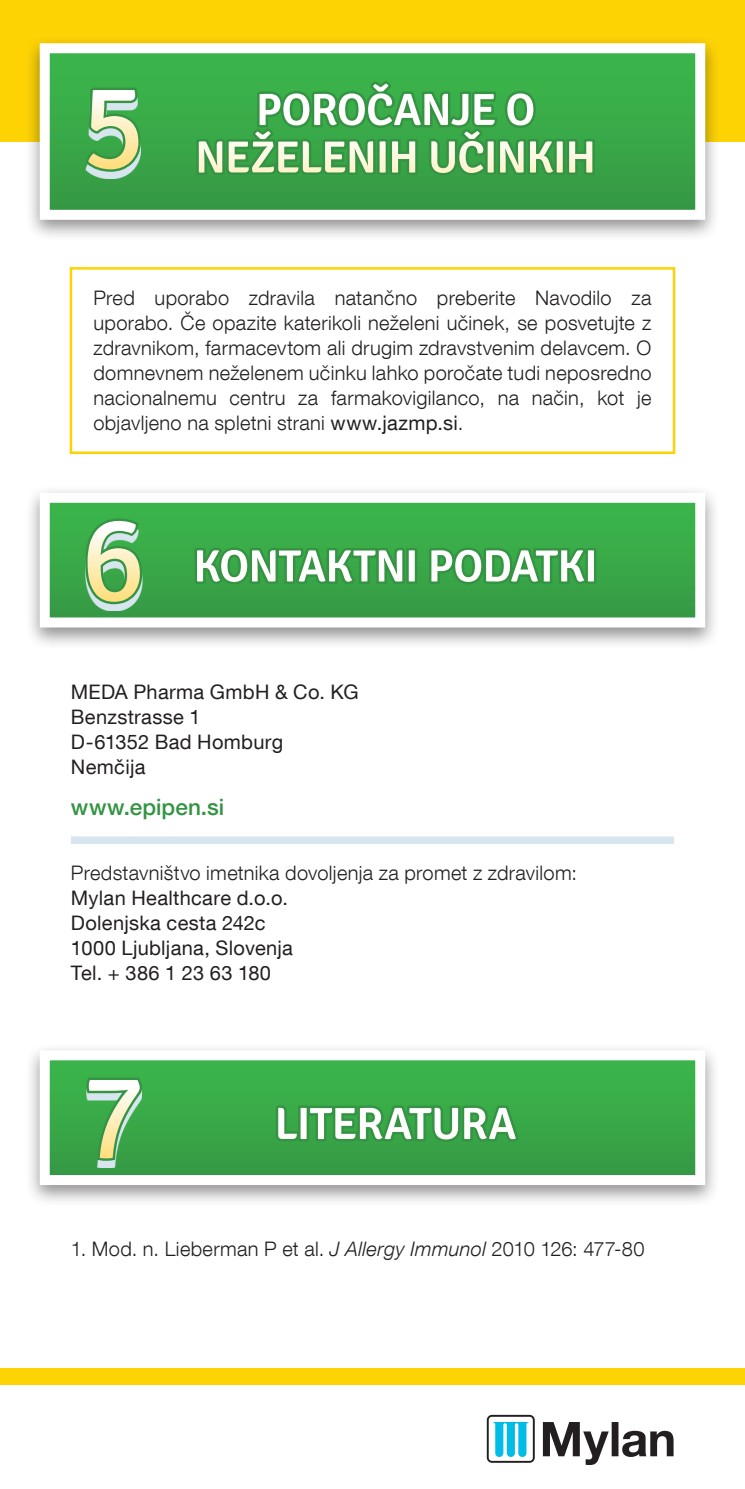
<style>
.page{position:relative;width:745px;height:1489px;background:#fff}
.page>*{position:absolute;margin:0;border:0;box-sizing:border-box;transform-origin:0 0}
.t1{font:120px "Signika";color:#fff}
.t2{font:600 45px "Signika";letter-spacing:-.02em;color:#fff}
.t3{font:500 22.5px "Helvetica Neue LT Com";letter-spacing:.005em;color:#359444}
.t4{font:300 20px/25px "Helvetica Neue LT Com";letter-spacing:.015em;color:#231f20;text-align:justify}
.t5{font:20px/25px "Helvetica Neue LT Com";letter-spacing:.015em;color:#231f20}
.s1{font-weight:400}
.s2{font-style:italic}
</style>
<div class="page">
<div style="left:0;top:0;width:744px;height:142px;background:#fed304"></div>
<div style="left:0;top:1368px;width:744px;height:16px;background:#fed304"></div>
<svg style="left:486px;top:1414px;width:187px;height:50px"></svg>
<div style="left:70px;top:267px;width:604px;height:187px;border:2px solid #fed304"></div>
<div style="left:25px;top:35px;width:695px;height:207px;background:#231f20;opacity:.5"></div>
<div style="left:45px;top:48px;width:654px;height:167px;background:linear-gradient(to bottom,#3bb94b,#369844)"></div>
<div style="left:40px;top:43px;width:664px;height:177px;border:10px solid #fff"></div>
<svg style="left:194px;top:77px;width:403px;height:101px;background:#37a046"></svg>
<svg style="left:85px;top:174px;width:56px;height:5px"></svg>
<svg style="left:82px;top:83px;width:62px;height:91px;background:#65b476"></svg>
<div style="left:71px;top:836px;width:602px;height:8px;background:#d7e5ef"></div>
<div style="left:25px;top:485px;width:695px;height:164px;background:#231f20;opacity:.5"></div>
<div style="left:45px;top:498px;width:654px;height:124px;background:linear-gradient(to bottom,#3bb94b,#369945)"></div>
<div style="left:40px;top:493px;width:664px;height:134px;border:10px solid #fff"></div>
<svg style="left:192px;top:543px;width:227px;height:45px;background:#369c45"></svg>
<svg style="left:426px;top:544px;width:172px;height:44px;background:#369b45"></svg>
<svg style="left:85px;top:606px;width:57px;height:5px"></svg>
<svg style="left:82px;top:516px;width:63px;height:90px;background:#69b57b"></svg>
<div style="left:25px;top:1042px;width:695px;height:165px;background:#231f20;opacity:.5"></div>
<div style="left:45px;top:1055px;width:654px;height:124px;background:linear-gradient(to bottom,#3bb84b,#379a45)"></div>
<div style="left:40px;top:1050px;width:664px;height:134px;border:10px solid #fff"></div>
<svg style="left:273px;top:1102px;width:248px;height:42px;background:#369c45"></svg>
<svg style="left:86px;top:1163px;width:56px;height:4px"></svg>
<svg style="left:84px;top:1075px;width:60px;height:88px;background:#5aaf6b"></svg>
<h1 class="t1" style="left:81px;top:59px;width:65px">5</h1>
<h2 class="t2" style="left:256px;top:83px;width:281px">POROČANJE O</h2>
<h2 class="t2" style="left:195px;top:131px;width:402px">NEŽELENIH UČINKIH</h2>
<p class="t4" style="left:93px;top:285px;width:559px">Pred uporabo zdravila natančno preberite Navodilo za uporabo. Če opazite katerikoli neželeni učinek, se posvetujte z zdravnikom, farmacevtom ali drugim zdravstvenim delavcem. O domnevnem neželenem učinku lahko poročate tudi neposredno nacionalnemu centru za farmakovigilanco, na način, kot je objavljeno na spletni strani <span class="s1">www.jazmp.si</span>.</p>
<h1 class="t1" style="left:81px;top:492px;width:65px">6</h1>
<h2 class="t2" style="left:193px;top:540px;width:406px">KONTAKTNI PODATKI</h2>
<p class="t5" style="left:71px;top:678px;width:289px">MEDA Pharma GmbH &amp; Co. KG<br>Benzstrasse 1<br>D-61352 Bad Homburg<br>Nemčija</p>
<p class="t3" style="left:71px;top:793px;width:155px">www.epipen.si</p>
<p class="t4" style="left:71px;top:859px;width:507px">Predstavništvo imetnika dovoljenja za promet z zdravilom:</p>
<p class="t5" style="left:71px;top:884px;width:223px">Mylan Healthcare d.o.o.<br>Dolenjska cesta 242c<br>1000 Ljubljana, Slovenja<br>Tel. + 386 1 23 63 180</p>
<h1 class="t1" style="left:81px;top:1049px;width:65px">7</h1>
<h2 class="t2" style="left:274px;top:1097px;width:243px">LITERATURA</h2>
<p class="t4" style="left:71px;top:1235px;width:574px">1. Mod. n. Lieberman P et al. <span class="s2">J Allergy Immunol</span> 2010 126: 477-80</p>
</div>
